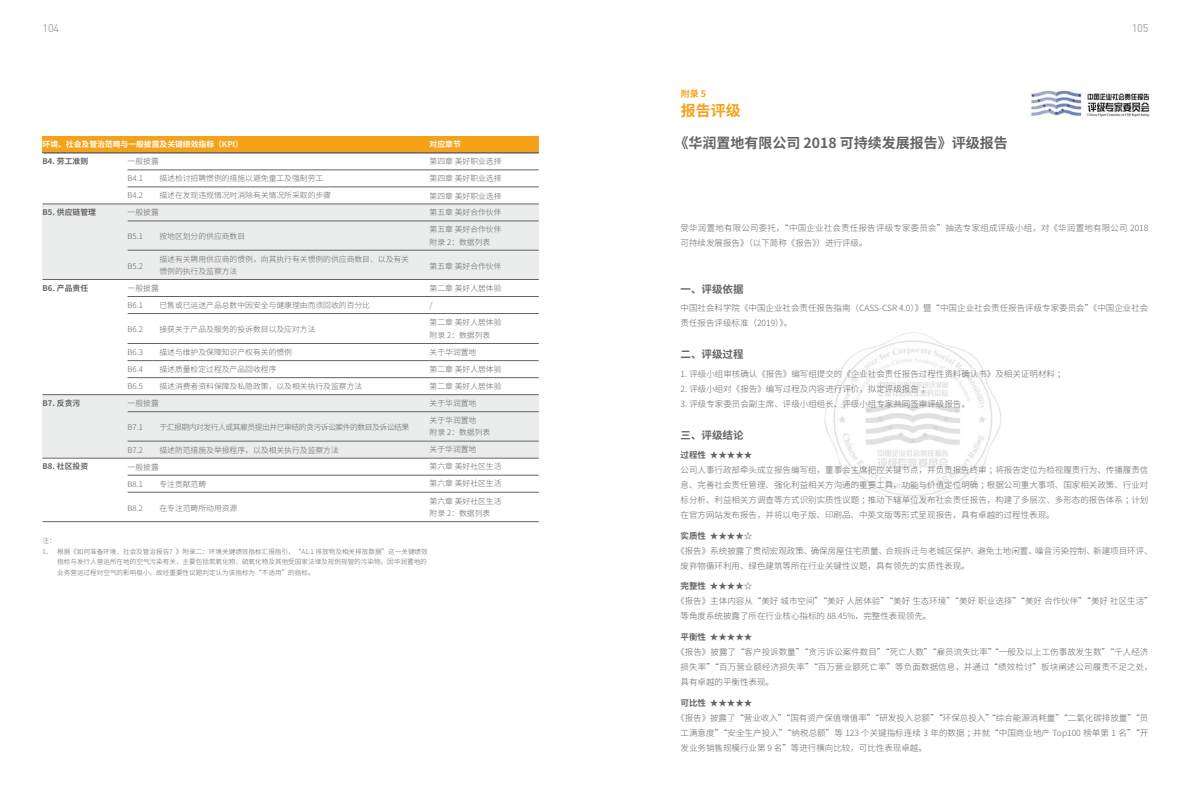
<style>
.page{position:relative;width:1191px;height:808px;background:#fff}
.page>*{position:absolute;margin:0;border:0;box-sizing:border-box;transform-origin:0 0}
.t1{font:700 15px "Noto Sans Hans";color:#f5a21b}
.t2{font:700 14px "Noto Sans Hans";color:#656464}
.t3{font:11px "DIN Pro";letter-spacing:-.025em;color:#9fa0a0}
.t4{font:700 10.5px "Noto Sans Hans";color:#656464}
.t5{font:700 9px "Noto Sans Hans";color:#f5a21b}
.t6{font:300 8.5px/15px "Noto Sans Hans";color:#656464}
.t7{font:300 8.5px/15px "Noto Sans Hans";letter-spacing:.025em;color:#656464}
.t8{font:700 8.5px "Noto Sans Hans";color:#656464}
.t9{font:300 7.8px/17px "Noto Sans Hans";color:#656464}
.t10{font:700 7.8px "Noto Sans Hans";color:#656464}
.t11{font:300 7.8px "Noto Sans Hans";letter-spacing:-.06em;color:#656464}
.t12{font:700 7.8px "Noto Sans Hans";color:#fff}
.t13{font:300 6.6px "Noto Sans Hans";color:#656464}
</style>
<div class="page">
<div style="left:43px;top:204px;width:496px;height:75px;background:#ebecec"></div>
<div style="left:43px;top:394px;width:496px;height:64px;background:#ebecec"></div>
<div style="left:43px;top:136px;width:496px;height:17px;background:#f5a21b"></div>
<hr style="left:128px;top:187px;width:411px;height:1px;background:#656464">
<hr style="left:128px;top:170px;width:411px;height:1px;background:#656464">
<hr style="left:43px;top:153px;width:496px;height:1px;background:#656464">
<hr style="left:43px;top:204px;width:496px;height:1px;background:#656464">
<hr style="left:128px;top:221px;width:411px;height:1px;background:#656464">
<hr style="left:128px;top:250px;width:411px;height:1px;background:#656464">
<hr style="left:43px;top:279px;width:496px;height:1px;background:#656464">
<hr style="left:128px;top:296px;width:411px;height:1px;background:#656464">
<hr style="left:128px;top:377px;width:411px;height:1px;background:#656464">
<hr style="left:128px;top:492px;width:411px;height:1px;background:#656464">
<hr style="left:128px;top:313px;width:411px;height:1px;background:#656464">
<hr style="left:128px;top:441px;width:411px;height:1px;background:#656464">
<hr style="left:43px;top:394px;width:496px;height:1px;background:#656464">
<hr style="left:43px;top:521px;width:496px;height:1px;background:#656464">
<hr style="left:128px;top:343px;width:411px;height:1px;background:#656464">
<hr style="left:43px;top:458px;width:496px;height:1px;background:#656464">
<hr style="left:128px;top:411px;width:411px;height:1px;background:#656464">
<hr style="left:128px;top:360px;width:411px;height:1px;background:#656464">
<hr style="left:128px;top:475px;width:411px;height:1px;background:#656464">
<img style="left:824px;top:332px;width:177px;height:173px">
<img style="left:1031px;top:90px;width:119px;height:27px">
<p class="t3" style="left:43px;top:21px;width:18px">104</p>
<p class="t3" style="left:1131px;top:21px;width:18px">105</p>
<p class="t12" style="left:43px;top:140px;width:202px">环境、社会及管治范畴与一般披露及关键绩效指标（KPI）</p>
<p class="t12" style="left:429px;top:140px;width:33px">对应章节</p>
<p class="t9" style="left:429px;top:153px;width:73px">第四章 美好职业选择第四章 美好职业选择</p>
<p class="t9" style="left:429px;top:188px;width:73px;line-height:16.7px;text-align:justify">第四章 美好职业选择第五章 美好合作伙伴第五章 美好合作伙伴</p>
<p class="t9" style="left:429px;top:234px;width:62px">附录 2：数据列表</p>
<p class="t9" style="left:429px;top:257px;width:73px">第五章 美好合作伙伴</p>
<p class="t9" style="left:429px;top:280px;width:73px">第二章 美好人居体验/<br>第二章 美好人居体验</p>
<p class="t9" style="left:429px;top:326px;width:73px">附录 2：数据列表<br>关于华润置地<br>第二章 美好人居体验第二章 美好人居体验关于华润置地<br>关于华润置地</p>
<p class="t9" style="left:429px;top:424px;width:73px">附录 2：数据列表<br>关于华润置地<br>第六章 美好社区生活第六章 美好社区生活第六章 美好社区生活</p>
<p class="t9" style="left:429px;top:505px;width:62px">附录 2：数据列表</p>
<p class="t10" style="left:43px;top:157px;width:47px">B4. 劳工准则</p>
<p class="t9" style="left:128px;top:153px;width:33px">一般披露<br>B4.1<br>B4.2<br>一般披露</p>
<p class="t9" style="left:128px;top:228px;width:17px">B5.1</p>
<p class="t9" style="left:128px;top:257px;width:17px">B5.2</p>
<p class="t9" style="left:128px;top:280px;width:33px">一般披露<br>B6.1</p>
<p class="t9" style="left:128px;top:321px;width:17px">B6.2</p>
<p class="t9" style="left:128px;top:344px;width:33px">B6.3<br>B6.4<br>B6.5<br>一般披露</p>
<p class="t9" style="left:128px;top:419px;width:17px">B7.1</p>
<p class="t9" style="left:128px;top:441px;width:33px">B7.2<br>一般披露<br>B8.1</p>
<p class="t9" style="left:128px;top:499px;width:17px">B8.2</p>
<p class="t9" style="left:159px;top:170px;width:173px">描述检讨招聘惯例的措施以避免童工及强制劳工描述在发现违规情况时消除有关情况所采取的步骤</p>
<p class="t9" style="left:159px;top:228px;width:87px">按地区划分的供应商数目</p>
<p class="t9" style="left:159px;top:253px;width:251px;line-height:12.5px">描述有关聘用供应商的惯例，向其执行有关惯例的供应商数目、以及有关惯例的执行及监察方法</p>
<p class="t9" style="left:159px;top:297px;width:212px">已售或已运送产品总数中因安全与健康理由而须回收的百分比</p>
<p class="t9" style="left:159px;top:321px;width:157px">接获关于产品及服务的投诉数目以及应对方法</p>
<p class="t9" style="left:159px;top:344px;width:204px">描述与维护及保障知识产权有关的惯例<br>描述质量检定过程及产品回收程序<br>描述消费者资料保障及私隐政策，以及相关执行及监察方法</p>
<p class="t11" style="left:159px;top:423px;width:251px">于汇报期内对发行人或其雇员提出并已审结的贪污诉讼案件的数目及诉讼结果</p>
<p class="t9" style="left:159px;top:441px;width:181px">描述防范措施及举报程序，以及相关执行及监察方法</p>
<p class="t9" style="left:159px;top:475px;width:48px">专注贡献范畴</p>
<p class="t9" style="left:159px;top:499px;width:79px">在专注范畴所动用资源</p>
<p class="t10" style="left:43px;top:208px;width:55px">B5. 供应链管理</p>
<p class="t10" style="left:43px;top:284px;width:47px">B6. 产品责任</p>
<p class="t10" style="left:43px;top:398px;width:39px">B7. 反贪污</p>
<p class="t10" style="left:43px;top:462px;width:47px">B8. 社区投资</p>
<p class="t13" style="left:43px;top:537px;width:15px">注：</p>
<p class="t13" style="left:43px;top:547px;width:387px">1、 根据《如何准备环境、社会及管治报告？》附录二：环境关键绩效指标汇报指引，“A1.1 排放物及相关排放数据”这一关键绩效</p>
<p class="t13" style="left:57px;top:558px;width:371px">指标与发行人营运所在地的空气污染有关，主要包括氮氧化物、硫氧化物及其他受国家法律及规例规管的污染物。因华润置地的</p>
<p class="t13" style="left:57px;top:568px;width:259px">业务营运过程对空气的影响极小，故经重要性议题判定认为该指标为“不适用”的指标。</p>
<p class="t5" style="left:680px;top:88px;width:27px">附录 5</p>
<h1 class="t1" style="left:680px;top:103px;width:61px">报告评级</h1>
<h2 class="t2" style="left:674px;top:135px;width:335px">《华润置地有限公司 2018 可持续发展报告》评级报告</h2>
<p class="t7" style="left:680px;top:220px;width:469px">受华润置地有限公司委托，“中国企业社会责任报告评级专家委员会”抽选专家组成评级小组，对《华润置地有限公司 2018可持续发展报告》（以下简称《报告》）进行评级。</p>
<p class="t4" style="left:680px;top:283px;width:64px">一、评级依据</p>
<p class="t6" style="left:680px;top:301px;width:469px">中国社会科学院《中国企业社会责任报告指南（CASS-CSR 4.0）》暨“中国企业社会责任报告评级专家委员会”《中国企业社会责任报告评级标准（2019）》。</p>
<p class="t4" style="left:680px;top:348px;width:64px">二、评级过程</p>
<p class="t6" style="left:680px;top:367px;width:386px">1. 评级小组审核确认《报告》编写组提交的《企业社会责任报告过程性资料确认书》及相关证明材料；</p>
<p class="t6" style="left:680px;top:382px;width:250px">2. 评级小组对《报告》编写过程及内容进行评价，拟定评级报告；</p>
<p class="t6" style="left:680px;top:397px;width:291px">3. 评级专家委员会副主席、评级小组组长、评级小组专家共同签审评级报告。</p>
<p class="t4" style="left:680px;top:429px;width:64px">三、评级结论</p>
<p class="t8" style="left:680px;top:450px;width:73px">过程性 ★★★★★</p>
<p class="t6" style="left:680px;top:462px;width:469px;text-align:justify">公司人事行政部牵头成立报告编写组，董事会主席把控关键节点，并负责报告终审；将报告定位为检视履责行为、传播履责信息、完善社会责任管理、强化利益相关方沟通的重要工具，功能与价值定位明确；根据公司重大事项、国家相关政策、行业对标分析、利益相关方调查等方式识别实质性议题；推动下辖单位发布社会责任报告，构建了多层次、多形态的报告体系；计划在官方网站发布报告，并将以电子版、印刷品、中英文版等形式呈现报告，具有卓越的过程性表现。</p>
<p class="t8" style="left:680px;top:531px;width:73px">实质性 ★★★★☆</p>
<p class="t6" style="left:680px;top:543px;width:473px;text-indent:-4px">《报告》系统披露了贯彻宏观政策、确保房屋住宅质量、合规拆迁与老城区保护、避免土地闲置、噪音污染控制、新建项目环评、废弃物循环利用、绿色建筑等所在行业关键性议题，具有领先的实质性表现。</p>
<p class="t8" style="left:680px;top:581px;width:73px">完整性 ★★★★☆</p>
<p class="t6" style="left:680px;top:594px;width:473px;text-indent:-4px">《报告》主体内容从“美好 城市空间”“美好 人居体验”“美好 生态环境”“美好 职业选择”“美好 合作伙伴”“美好 社区生活”等角度系统披露了所在行业核心指标的 88.45%，完整性表现领先。</p>
<p class="t8" style="left:680px;top:632px;width:73px">平衡性 ★★★★★</p>
<p class="t6" style="left:680px;top:644px;width:473px;text-indent:-4px">《报告》披露了“客户投诉数量”“贪污诉讼案件数目”“死亡人数”“雇员流失比率”“一般及以上工伤事故发生数”“千人经济损失率”“百万营业额经济损失率”“百万营业额死亡率”等负面数据信息，并通过“绩效检讨”板块阐述公司履责不足之处，具有卓越的平衡性表现。</p>
<p class="t8" style="left:680px;top:698px;width:73px">可比性 ★★★★★</p>
<p class="t6" style="left:680px;top:710px;width:469px;text-align:justify;text-indent:-4px">《报告》披露了“营业收入”“国有资产保值增值率”“研发投入总额”“环保总投入”“综合能源消耗量”“二氧化碳排放量”“员工满意度”“安全生产投入”“纳税总额”等 123 个关键指标连续 3 年的数据；并就“中国商业地产 Top100 榜单第 1 名”“开发业务销售规模行业第 9 名”等进行横向比较，可比性表现卓越。</p>
</div>
